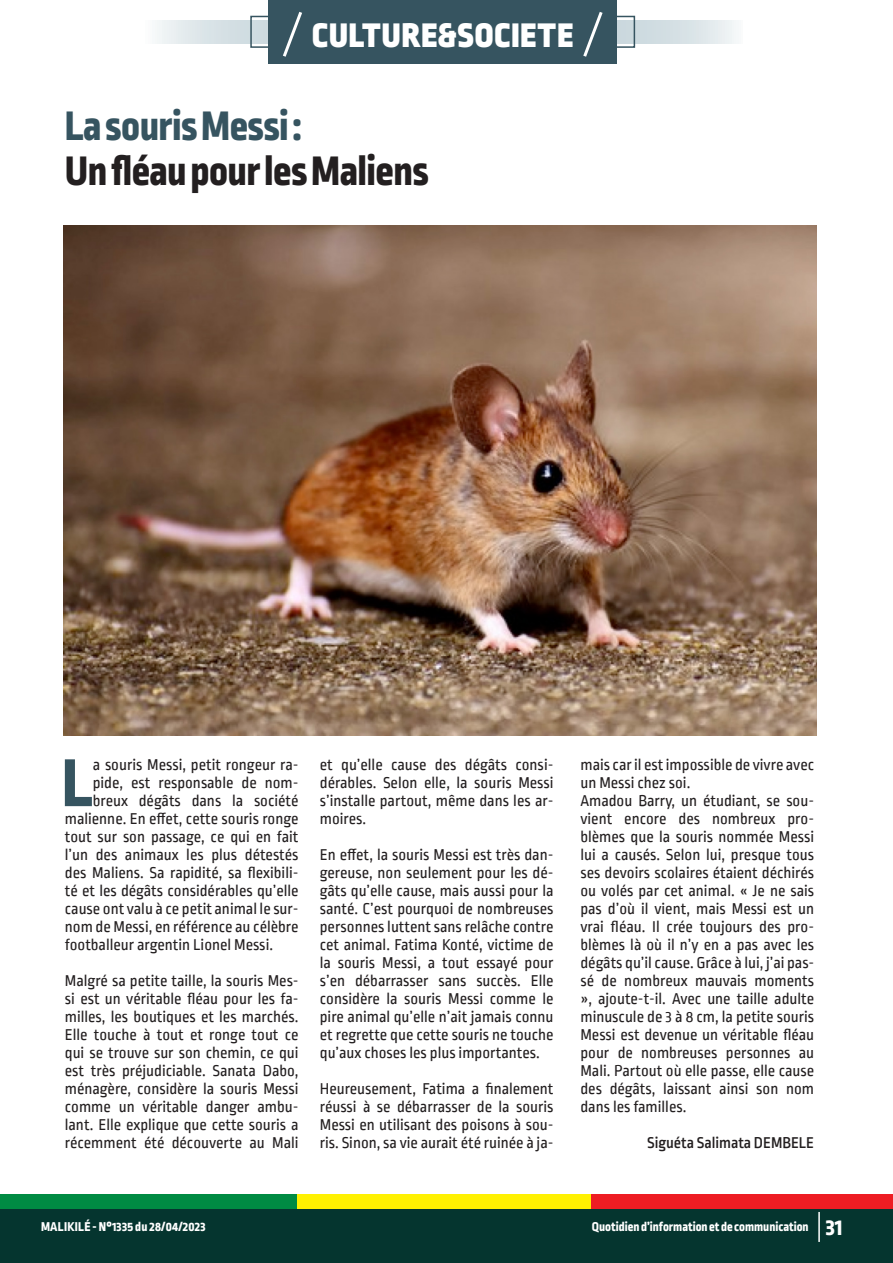
<style>
.page{position:relative;width:893px;height:1263px;background:#fff}
.page>*{position:absolute;margin:0;border:0;box-sizing:border-box;transform-origin:0 0}
.t1{font:800 71.4px "Ropa Sans Pro";color:#365460}
.t2{font:800 43.5px "Ropa Sans Pro";letter-spacing:-.015em;color:#231f20}
.t3{font:800 43.5px "Ropa Sans Pro";letter-spacing:-.015em;color:#365460}
.t4{font:900 36px "Ropa Sans Pro";letter-spacing:.03em;color:#fff}
.t5{font:16.5px/18px "Ropa Sans PTT";color:#231f20;text-align:justify}
.t6{font:500 16.5px "Ropa Sans Pro";color:#231f20}
.t7{font:800 13.5px "Ropa Sans Pro";color:#fff}
.t8{font:800 13.5px "Ropa Sans Pro";letter-spacing:.02em;color:#fff}
.s1{font-size:24px}
</style>
<div class="page">
<div style="left:0;top:1195px;width:297px;height:17px;background:#008b43"></div>
<div style="left:297px;top:1195px;width:297px;height:17px;background:#fff101"></div>
<div style="left:592px;top:1195px;width:301px;height:17px;background:#ee1d23"></div>
<div style="left:0;top:1209px;width:893px;height:54px;background:#05352f"></div>
<hr style="left:818px;top:1212px;width:2px;height:30px;background:#fff">
<svg style="left:157px;top:20px;width:579px;height:23px;background:#dae3e7"></svg>
<div style="left:250px;top:16px;width:385px;height:32px;border:2px solid #365460"></div>
<div style="left:268px;top:0;width:349px;height:64px;background:#365460"></div>
<svg style="left:283px;top:11px;width:19px;height:46px"></svg>
<svg style="left:583px;top:12px;width:20px;height:45px"></svg>
<img style="left:64px;top:225px;width:752px;height:511px">
<p class="t4" style="left:312px;top:13px;width:263px">CULTURE&amp;SOCIETE</p>
<p class="t3" style="left:65px;top:100px;width:239px">La souris Messi :</p>
<p class="t2" style="left:65px;top:145px;width:366px">Un fléau pour les Maliens</p>
<p class="t1" style="left:62px;top:741px;width:33px">L</p>
<p class="t5" style="left:93px;top:757px;width:207px">a souris Messi, petit rongeur ra-</p>
<p class="t5" style="left:93px;top:775px;width:207px">pide, est responsable de nom-</p>
<p class="t5" style="left:93px;top:793px;width:207px">breux dégâts dans la société</p>
<p class="t5" style="left:65px;top:811px;width:235px">malienne. En effet, cette souris ronge</p>
<p class="t5" style="left:65px;top:829px;width:235px">tout sur son passage, ce qui en fait</p>
<p class="t5" style="left:65px;top:847px;width:235px">l’un des animaux les plus détestés</p>
<p class="t5" style="left:65px;top:865px;width:235px">des Maliens. Sa rapidité, sa flexibili-</p>
<p class="t5" style="left:65px;top:883px;width:235px">té et les dégâts considérables qu’elle</p>
<p class="t5" style="left:65px;top:901px;width:235px">cause ont valu à ce petit animal le sur-</p>
<p class="t5" style="left:65px;top:919px;width:235px">nom de Messi, en référence au célèbre</p>
<p class="t5" style="left:65px;top:937px;width:210px">footballeur argentin Lionel Messi.</p>
<p class="t5" style="left:65px;top:973px;width:235px">Malgré sa petite taille, la souris Mes&shy;si est un véritable fléau pour les fa&shy;milles, les boutiques et les marchés.<br>Elle touche à tout et ronge tout ce qui se trouve sur son chemin, ce qui est très préjudiciable. Sanata Dabo, ménagère, considère la souris Messi comme un véritable danger ambu&shy;lant. Elle explique que cette souris a récemment été découverte au Mali</p>
<p class="t5" style="left:320px;top:757px;width:235px">et qu’elle cause des dégâts consi&shy;dérables. Selon elle, la souris Messi s’installe partout, même dans les ar&shy;moires.</p>
<p class="t5" style="left:320px;top:847px;width:235px">En effet, la souris Messi est très dan&shy;gereuse, non seulement pour les dé&shy;gâts qu’elle cause, mais aussi pour la santé. C’est pourquoi de nombreuses personnes luttent sans relâche contre cet animal. Fatima Konté, victime de la souris Messi, a tout essayé pour s’en débarrasser sans succès. Elle considère la souris Messi comme le pire animal qu’elle n’ait jamais connu et regrette que cette souris ne touche qu’aux choses les plus importantes.</p>
<p class="t5" style="left:320px;top:1081px;width:235px">Heureusement, Fatima a finalement réussi à se débarrasser de la souris Messi en utilisant des poisons à sou&shy;ris. Sinon, sa vie aurait été ruinée à ja-</p>
<p class="t5" style="left:580px;top:757px;width:235px">mais car il est impossible de vivre avec un Messi chez soi.</p>
<p class="t5" style="left:580px;top:793px;width:235px">Amadou Barry, un étudiant, se sou&shy;vient encore des nombreux pro&shy;blèmes que la souris nommée Messi lui a causés. Selon lui, presque tous ses devoirs scolaires étaient déchirés ou volés par cet animal. « Je ne sais pas d’où il vient, mais Messi est un vrai fléau. Il crée toujours des pro&shy;blèmes là où il n’y en a pas avec les dégâts qu’il cause. Grâce à lui, j’ai pas&shy;sé de nombreux mauvais moments », ajoute-t-il. Avec une taille adulte minuscule de 3 à 8 cm, la petite souris Messi est devenue un véritable fléau pour de nombreuses personnes au Mali. Partout où elle passe, elle cause des dégâts, laissant ainsi son nom dans les familles.</p>
<p class="t6" style="left:647px;top:1134px;width:168px">Siguéta Salimata DEMBELE</p>
<p class="t8" style="left:41px;top:1219px;width:166px">MALIKILÉ - N°1335 du 28/04/2023</p>
<p class="t7" style="left:592px;top:1219px;width:252px">Quotidien d’information et de communication <span class="s1">31</span></p>
</div>
